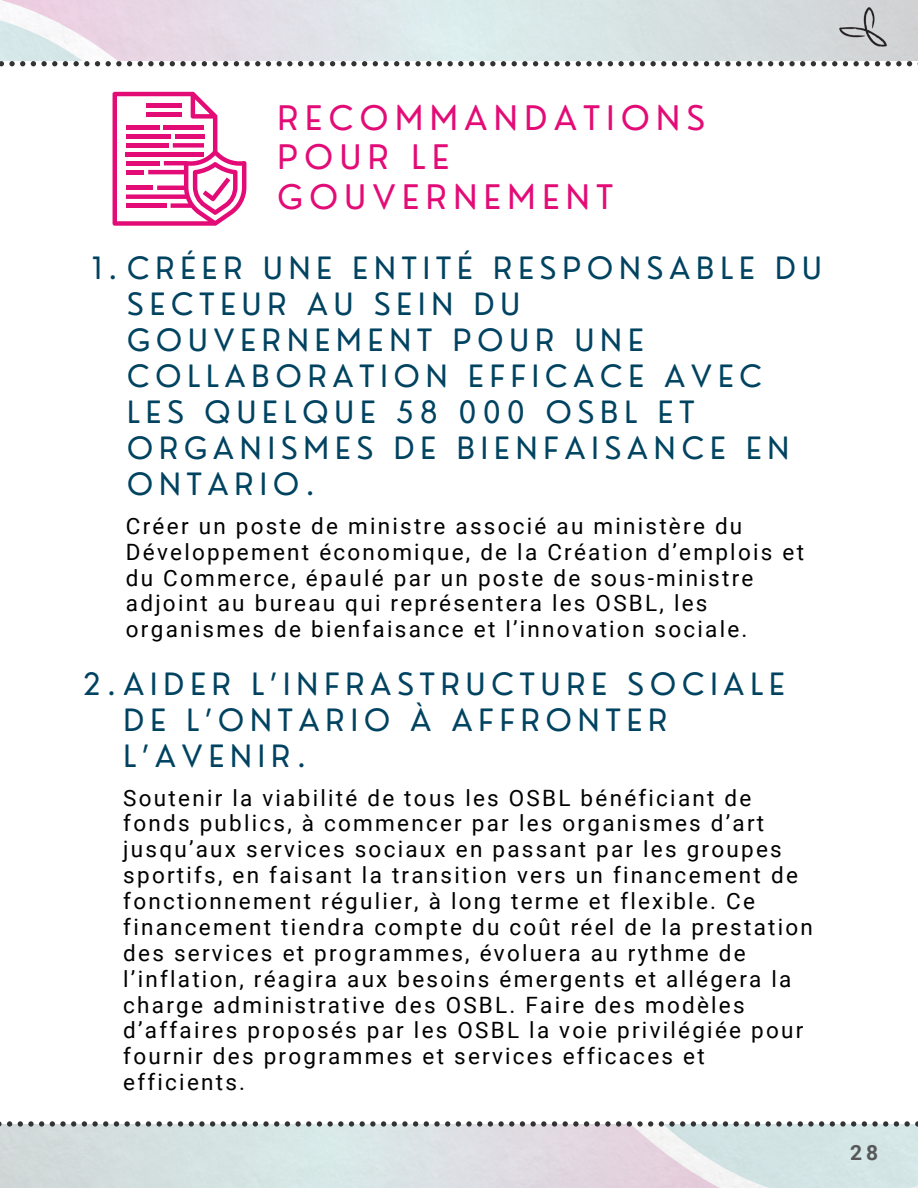
<style>
.page{position:relative;width:918px;height:1188px;background:#fff}
.page>*{position:absolute;margin:0;border:0;box-sizing:border-box;transform-origin:0 0}
.t1{font:33px/39.3px "Nourd";letter-spacing:.2em;color:#e30c77}
.t2{font:30px/36px "Nourd";letter-spacing:.2em;color:#004361}
.t3{font:22.5px/25.8px "Roboto";letter-spacing:.1em;color:#000}
.t4{font:700 21px "Roboto";color:#58585a}
</style>
<div class="page">
<div style="left:677px;top:0;width:241px;height:61px;background:#d4dadb"></div>
<svg style="left:0;top:0;width:677px;height:61px;background:#e0e3e8"></svg>
<div style="left:0;top:1124px;width:103px;height:64px;background:#d2dad9"></div>
<svg style="left:103px;top:1124px;width:815px;height:64px;background:#d9e1e3"></svg>
<img style="left:837px;top:0;width:56px;height:56px">
<svg style="left:63px;top:61px;width:5px;height:5px"></svg>
<svg style="left:74px;top:61px;width:26px;height:5px"></svg>
<svg style="left:31px;top:61px;width:26px;height:5px"></svg>
<svg style="left:0;top:61px;width:25px;height:5px"></svg>
<svg style="left:266px;top:61px;width:5px;height:5px"></svg>
<svg style="left:277px;top:61px;width:26px;height:5px"></svg>
<svg style="left:234px;top:61px;width:26px;height:5px"></svg>
<svg style="left:138px;top:61px;width:26px;height:5px"></svg>
<svg style="left:106px;top:61px;width:26px;height:5px"></svg>
<svg style="left:202px;top:61px;width:26px;height:5px"></svg>
<svg style="left:170px;top:61px;width:26px;height:5px"></svg>
<svg style="left:469px;top:61px;width:5px;height:5px"></svg>
<svg style="left:480px;top:61px;width:26px;height:5px"></svg>
<svg style="left:437px;top:61px;width:26px;height:5px"></svg>
<svg style="left:341px;top:61px;width:26px;height:5px"></svg>
<svg style="left:309px;top:61px;width:26px;height:5px"></svg>
<svg style="left:405px;top:61px;width:26px;height:5px"></svg>
<svg style="left:373px;top:61px;width:26px;height:5px"></svg>
<svg style="left:672px;top:61px;width:5px;height:5px"></svg>
<svg style="left:683px;top:61px;width:26px;height:5px"></svg>
<svg style="left:640px;top:61px;width:26px;height:5px"></svg>
<svg style="left:544px;top:61px;width:26px;height:5px"></svg>
<svg style="left:512px;top:61px;width:26px;height:5px"></svg>
<svg style="left:608px;top:61px;width:26px;height:5px"></svg>
<svg style="left:576px;top:61px;width:26px;height:5px"></svg>
<svg style="left:875px;top:61px;width:5px;height:5px"></svg>
<svg style="left:886px;top:61px;width:32px;height:5px"></svg>
<svg style="left:843px;top:61px;width:26px;height:5px"></svg>
<svg style="left:747px;top:61px;width:26px;height:5px"></svg>
<svg style="left:715px;top:61px;width:26px;height:5px"></svg>
<svg style="left:811px;top:61px;width:26px;height:5px"></svg>
<svg style="left:779px;top:61px;width:26px;height:5px"></svg>
<svg style="left:114px;top:1121px;width:5px;height:6px"></svg>
<svg style="left:82px;top:1121px;width:26px;height:6px"></svg>
<svg style="left:50px;top:1121px;width:26px;height:6px"></svg>
<svg style="left:0;top:1121px;width:12px;height:6px"></svg>
<svg style="left:18px;top:1121px;width:26px;height:6px"></svg>
<svg style="left:317px;top:1121px;width:5px;height:6px"></svg>
<svg style="left:285px;top:1121px;width:26px;height:6px"></svg>
<svg style="left:253px;top:1121px;width:26px;height:6px"></svg>
<svg style="left:146px;top:1121px;width:5px;height:6px"></svg>
<svg style="left:125px;top:1121px;width:15px;height:6px"></svg>
<svg style="left:157px;top:1121px;width:26px;height:6px"></svg>
<svg style="left:221px;top:1121px;width:26px;height:6px"></svg>
<svg style="left:189px;top:1121px;width:26px;height:6px"></svg>
<svg style="left:520px;top:1121px;width:5px;height:6px"></svg>
<svg style="left:488px;top:1121px;width:26px;height:6px"></svg>
<svg style="left:456px;top:1121px;width:26px;height:6px"></svg>
<svg style="left:328px;top:1121px;width:26px;height:6px"></svg>
<svg style="left:360px;top:1121px;width:26px;height:6px"></svg>
<svg style="left:424px;top:1121px;width:26px;height:6px"></svg>
<svg style="left:392px;top:1121px;width:26px;height:6px"></svg>
<svg style="left:723px;top:1121px;width:5px;height:6px"></svg>
<svg style="left:691px;top:1121px;width:26px;height:6px"></svg>
<svg style="left:659px;top:1121px;width:26px;height:6px"></svg>
<svg style="left:531px;top:1121px;width:26px;height:6px"></svg>
<svg style="left:563px;top:1121px;width:26px;height:6px"></svg>
<svg style="left:627px;top:1121px;width:26px;height:6px"></svg>
<svg style="left:595px;top:1121px;width:26px;height:6px"></svg>
<svg style="left:894px;top:1121px;width:24px;height:6px"></svg>
<svg style="left:862px;top:1121px;width:26px;height:6px"></svg>
<svg style="left:734px;top:1121px;width:26px;height:6px"></svg>
<svg style="left:766px;top:1121px;width:26px;height:6px"></svg>
<svg style="left:830px;top:1121px;width:26px;height:6px"></svg>
<svg style="left:798px;top:1121px;width:26px;height:6px"></svg>
<svg style="left:113px;top:92px;width:133px;height:134px"></svg>
<div style="left:126px;top:152px;width:78px;height:5px;background:#e30c77"></div>
<hr style="left:126px;top:161px;width:33px;height:4px;background:#e30c77">
<hr style="left:126px;top:186px;width:27px;height:4px;background:#e30c77">
<hr style="left:126px;top:170px;width:18px;height:4px;background:#e30c77">
<div style="left:126px;top:203px;width:40px;height:5px;background:#e30c77"></div>
<p class="t1" style="left:277px;top:98px;width:429px">RECOMMANDATIONS<br>POUR LE<br>GOUVERNEMENT</p>
<p class="t2" style="left:127px;top:250px;width:696px;text-indent:-35px">1.CRÉER UNE ENTITÉ RESPONSABLE DU<br>SECTEUR AU SEIN DU<br>GOUVERNEMENT POUR UNE<br>COLLABORATION EFFICACE AVEC<br>LES QUELQUE 58 000 OSBL ET<br>ORGANISMES DE BIENFAISANCE EN<br>ONTARIO.</p>
<p class="t3" style="left:126px;top:513px;width:680px">Créer un poste de ministre associé au ministère du Développement économique, de la Création d’emplois et du Commerce, épaulé par un poste de sous-ministre adjoint au bureau qui représentera les OSBL, les organismes de bienfaisance et l’innovation sociale.</p>
<p class="t2" style="left:124px;top:666px;width:663px;text-indent:-41px">2.AIDER L’INFRASTRUCTURE SOCIALE<br>DE L’ONTARIO À AFFRONTER<br>L’AVENIR.</p>
<p class="t3" style="left:123px;top:785px;width:691px">Soutenir la viabilité de tous les OSBL bénéficiant de fonds publics, à commencer par les organismes d’art jusqu’aux services sociaux en passant par les groupes sportifs, en faisant la transition vers un financement de fonctionnement régulier, à long terme et flexible. Ce financement tiendra compte du coût réel de la prestation des services et programmes, évoluera au rythme de l’inflation, réagira aux besoins émergents et allégera la charge administrative des OSBL. Faire des modèles d’affaires proposés par les OSBL la voie privilégiée pour fournir des programmes et services efficaces et efficients.</p>
<p class="t4" style="left:850px;top:1141px;width:30px">28</p>
</div>
